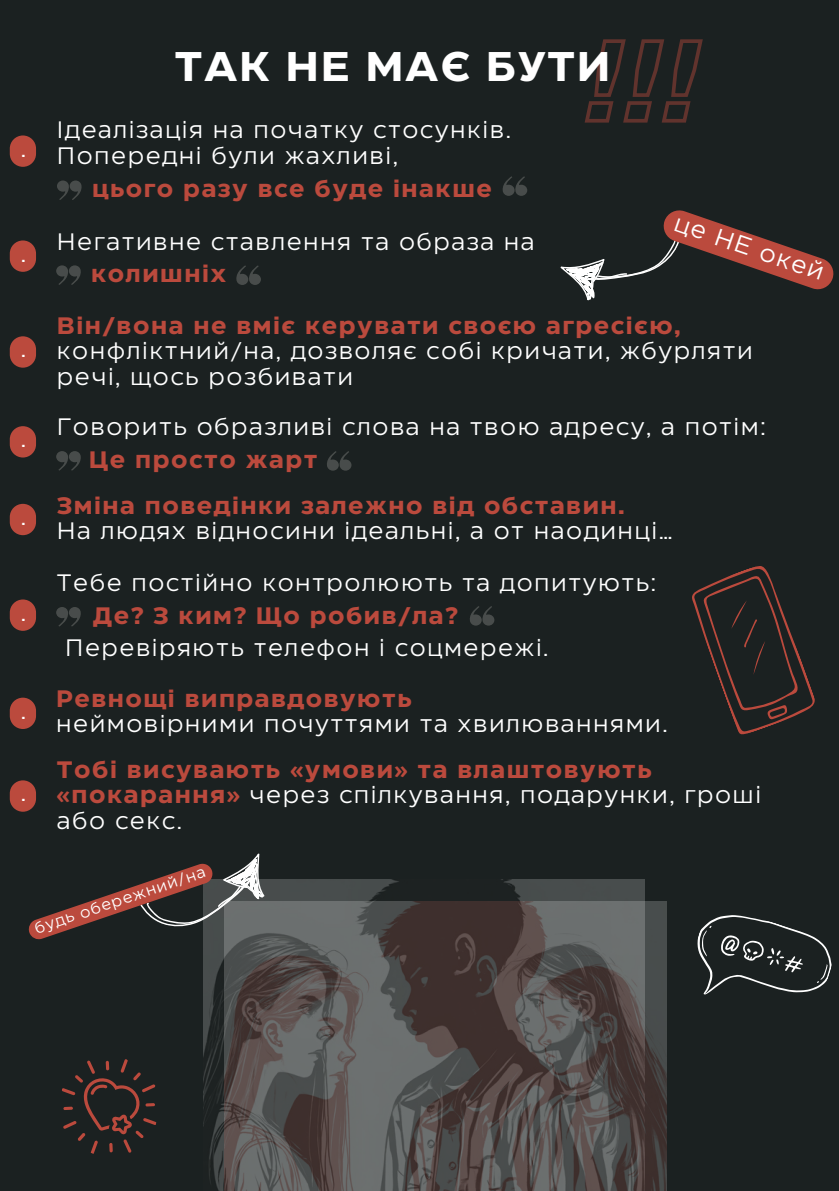
<style>
.page{position:relative;width:839px;height:1191px;background:#fff}
.page>*{position:absolute;margin:0;border:0;box-sizing:border-box;transform-origin:0 0}
.t1{font:700 41.4px "Eastman Roman";letter-spacing:.04em;color:#fff}
.t2{font:24.2px "Eastman Roman";color:#fff}
.t3{font:23.8px/25.6px "Eastman Roman";letter-spacing:.065em;color:#fff}
.t4{font:700 23.8px/25.6px "Eastman Roman";letter-spacing:.065em;color:#bb4a3d}
.t5{font:15.6px "Eastman Roman";color:#fff}
.s1{font-weight:700;color:#bb4a3d}
.s2{font-weight:400;color:#fff}
</style>
<div class="page">
<div style="left:0;top:0;width:838px;height:1191px;background:#1b2121"></div>
<img style="left:203px;top:880px;width:441px;height:311px">
<img style="left:225px;top:902px;width:441px;height:289px">
<svg style="left:584px;top:39px;width:119px;height:84px"></svg>
<svg style="left:502px;top:176px;width:25px;height:20px"></svg>
<svg style="left:57px;top:181px;width:25px;height:19px"></svg>
<svg style="left:56px;top:265px;width:25px;height:20px"></svg>
<svg style="left:236px;top:266px;width:25px;height:19px"></svg>
<svg style="left:56px;top:451px;width:25px;height:20px"></svg>
<svg style="left:327px;top:451px;width:24px;height:20px"></svg>
<svg style="left:56px;top:607px;width:25px;height:19px"></svg>
<svg style="left:470px;top:606px;width:24px;height:20px"></svg>
<svg style="left:62px;top:1059px;width:95px;height:95px"></svg>
<svg style="left:697px;top:915px;width:135px;height:80px"></svg>
<svg style="left:692px;top:566px;width:123px;height:169px"></svg>
<svg style="left:10px;top:135px;width:26px;height:32px"></svg>
<svg style="left:10px;top:240px;width:26px;height:32px"></svg>
<svg style="left:10px;top:336px;width:26px;height:32px"></svg>
<svg style="left:10px;top:426px;width:26px;height:32px"></svg>
<svg style="left:10px;top:504px;width:26px;height:31px"></svg>
<svg style="left:10px;top:599px;width:26px;height:32px"></svg>
<svg style="left:10px;top:698px;width:26px;height:31px"></svg>
<svg style="left:10px;top:780px;width:26px;height:32px"></svg>
<svg style="left:560px;top:210px;width:274px;height:91px"></svg>
<svg style="left:28px;top:853px;width:247px;height:90px"></svg>
<p class="t1" style="left:175px;top:51px;width:437px">ТАК НЕ МАЄ БУТИ</p>
<p class="t2" style="left:21px;top:139px;width:7px">.</p>
<p class="t2" style="left:21px;top:244px;width:7px">.</p>
<p class="t2" style="left:21px;top:340px;width:7px">.</p>
<p class="t2" style="left:21px;top:429px;width:7px">.</p>
<p class="t2" style="left:21px;top:507px;width:7px">.</p>
<p class="t2" style="left:21px;top:603px;width:7px">.</p>
<p class="t2" style="left:21px;top:701px;width:7px">.</p>
<p class="t2" style="left:21px;top:784px;width:7px">.</p>
<p class="t3" style="left:57px;top:119px;width:455px">Ідеалізація на початку стосунків.<br>Попередні були жахливі,</p>
<p class="t4" style="left:92px;top:177px;width:401px">цього разу все буде інакше</p>
<p class="t3" style="left:57px;top:230px;width:479px">Негативне ставлення та образа на</p>
<p class="t4" style="left:91px;top:262px;width:137px">колишніх</p>
<p class="t2" style="left:678px;top:213px;width:158px;rotate:19deg">це НЕ окей</p>
<p class="t3" style="left:57px;top:314px;width:697px"><span class="s1">Він/вона не вміє керувати своєю агресією, </span>конфліктний/на, дозволяє собі кричати, жбурляти речі, щось розбивати</p>
<p class="t3" style="left:57px;top:416px;width:710px">Говорить образливі слова на твою адресу, а потім:</p>
<p class="t4" style="left:89px;top:448px;width:230px">Це просто жарт</p>
<p class="t4" style="left:57px;top:494px;width:569px">Зміна поведінки залежно від обставин.</p>
<p class="t3" style="left:57px;top:520px;width:617px">На людях відносини ідеальні, а от наодинці…</p>
<p class="t3" style="left:57px;top:572px;width:600px">Тебе постійно контролюють та допитують:</p>
<p class="t4" style="left:93px;top:604px;width:366px">Де? З ким? Що робив/ла?</p>
<p class="t3" style="left:65px;top:637px;width:484px">Перевіряють телефон і соцмережі.</p>
<p class="t4" style="left:56px;top:687px;width:357px">Ревнощі виправдовують</p>
<p class="t3" style="left:56px;top:713px;width:613px">неймовірними почуттями та хвилюваннями.</p>
<p class="t4" style="left:57px;top:759px;width:705px">Тобі висувають «умови» та влаштовують «покарання» <span class="s2">через спілкування, подарунки, гроші або секс.</span></p>
<p class="t5" style="left:33px;top:923px;width:181px;rotate:-19deg">будь обережний/на</p>
</div>
